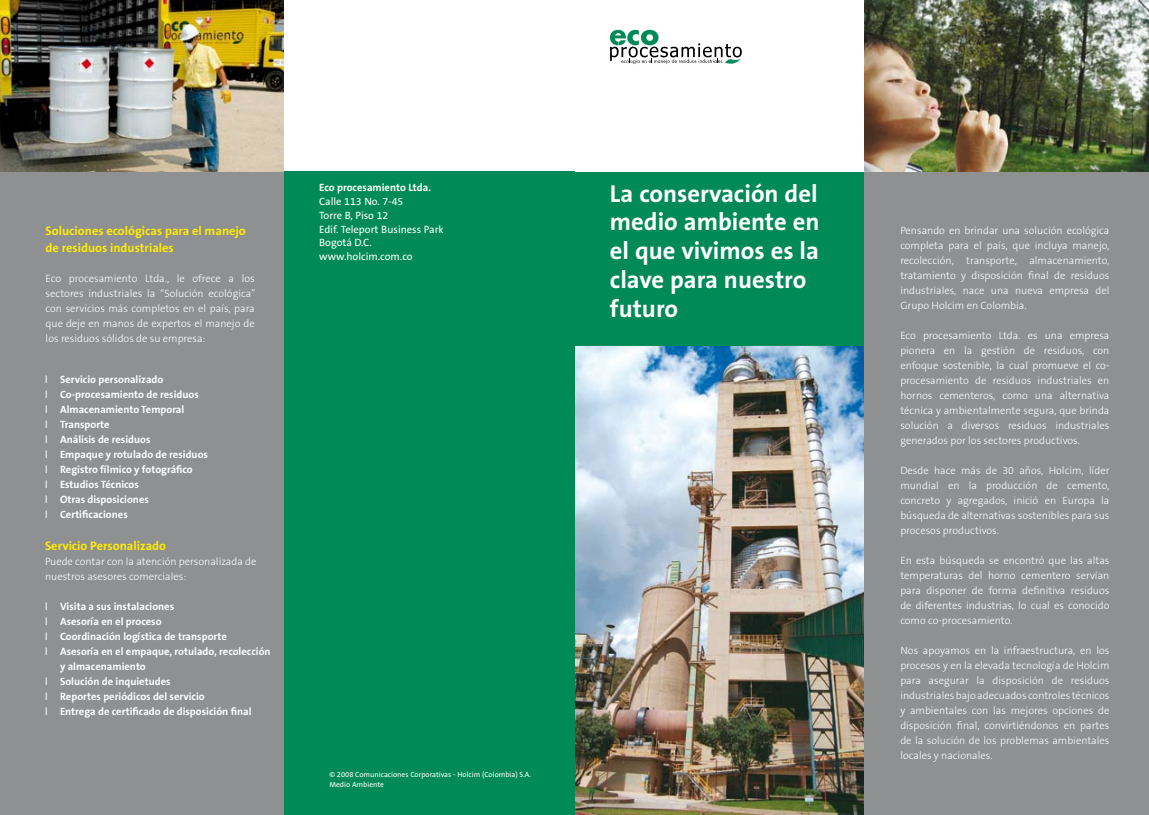
<style>
.page{position:relative;width:1149px;height:815px;background:#fff}
.page>*{position:absolute;margin:0;border:0;box-sizing:border-box;transform-origin:0 0}
.t1{font:700 24.62px/28.8px "The Sans B7";color:#fff}
.t2{font:700 12.5px/16.2px "The Sans B7";color:#ffed00}
.t3{font:300 10.62px/15px "The Sans B3";color:#fff;text-align:justify}
.t4{font:700 10.62px/15px "The Sans B7";color:#fff}
.t5{font:10.62px/13.8px "The Sans B5 Plain";color:#fff}
.t6{font:7.5px/10px "The Sans B5 Plain";color:#fff}
.s1{font-family:"Myriad Pro";font-weight:400}
</style>
<div class="page">
<img style="left:574px;top:345px;width:290px;height:470px">
<div style="left:574px;top:172px;width:290px;height:173px;background:#008a57"></div>
<div style="left:283px;top:172px;width:291px;height:643px;background:#008a57"></div>
<div style="left:0;top:172px;width:283px;height:643px;background:#8f9092"></div>
<div style="left:864px;top:172px;width:284px;height:643px;background:#8f9092"></div>
<img style="left:864px;top:0;width:284px;height:172px">
<svg style="left:610px;top:30px;width:131px;height:34px"></svg>
<img style="left:0;top:0;width:283px;height:172px">
<p class="t2" style="left:46px;top:223px;width:202px">Soluciones ecológicas para el manejo de residuos industriales</p>
<p class="t3" style="left:46px;top:271px;width:211px">Eco procesamiento Ltda., le ofrece a los sectores industriales la “Solución ecológica” con servicios más completos en el país, para que deje en manos de expertos el manejo de los residuos sólidos de su empresa:</p>
<p class="t4" style="left:45px;top:373px;width:164px"><span class="s1">l</span> Servicio personalizado<br><span class="s1">l</span> Co-procesamiento de residuos<br><span class="s1">l</span> Almacenamiento Temporal<br><span class="s1">l</span> Transporte<br><span class="s1">l</span> Análisis de residuos<br><span class="s1">l</span> Empaque y rotulado de residuos <span class="s1">l</span> Registro fílmico y fotográfico<br><span class="s1">l</span> Estudios Técnicos<br><span class="s1">l</span> Otras disposiciones<br><span class="s1">l</span> Certificaciones</p>
<p class="t2" style="left:45px;top:538px;width:123px">Servicio Personalizado</p>
<p class="t3" style="left:45px;top:554px;width:213px">Puede contar con la atención personalizada de nuestros asesores comerciales:</p>
<p class="t4" style="left:45px;top:599px;width:131px"><span class="s1">l</span> Visita a sus instalaciones</p>
<p class="t4" style="left:45px;top:614px;width:118px"><span class="s1">l</span> Asesoría en el proceso</p>
<p class="t4" style="left:45px;top:629px;width:183px"><span class="s1">l</span> Coordinación logística de transporte</p>
<p class="t4" style="left:45px;top:644px;width:227px"><span class="s1">l</span> Asesoría en el empaque, rotulado, recolección</p>
<p class="t4" style="left:60px;top:659px;width:87px">y almacenamiento</p>
<p class="t4" style="left:45px;top:674px;width:127px"><span class="s1">l</span> Solución de inquietudes</p>
<p class="t4" style="left:45px;top:689px;width:161px"><span class="s1">l</span> Reportes periódicos del servicio</p>
<p class="t4" style="left:45px;top:704px;width:208px"><span class="s1">l</span> Entrega de certificado de disposición final</p>
<p class="t4" style="left:319px;top:181px;width:113px">Eco procesamiento Ltda.</p>
<p class="t5" style="left:319px;top:195px;width:126px">Calle 113 No. 7-45<br>Torre B, Piso 12<br>Edif. Teleport Business Park<br>Bogotá D.C. www.holcim.com.co</p>
<p class="t6" style="left:329px;top:770px;width:203px">© 2008 Comunicaciones Corporativas - Holcim (Colombia) S.A.<br>Medio Ambiente</p>
<h1 class="t1" style="left:609px;top:180px;width:211px">La conservación del medio ambiente en el que vivimos es la clave para nuestro futuro</h1>
<p class="t3" style="left:900px;top:223px;width:210px">Pensando en brindar una solución ecológica completa para el país, que incluya manejo, recolección, transporte, almacenamiento, tratamiento y disposición final de residuos industriales, nace una nueva empresa del Grupo Holcim en Colombia.</p>
<p class="t3" style="left:900px;top:328px;width:210px">Eco procesamiento Ltda. es una empresa pionera en la gestión de residuos, con enfoque sostenible, la cual promueve el co&shy;procesamiento de residuos industriales en hornos cementeros, como una alternativa técnica y ambientalmente segura, que brinda solución a diversos residuos industriales generados por los sectores productivos.</p>
<p class="t3" style="left:900px;top:463px;width:210px">Desde hace más de 30 años, Holcim, líder mundial en la producción de cemento, concreto y agregados, inició en Europa la búsqueda de alternativas sostenibles para sus procesos productivos.</p>
<p class="t3" style="left:900px;top:553px;width:210px">En esta búsqueda se encontró que las altas temperaturas del horno cementero servían para disponer de forma definitiva residuos de diferentes industrias, lo cual es conocido como co-procesamiento.</p>
<p class="t3" style="left:900px;top:643px;width:210px">Nos apoyamos en la infraestructura, en los procesos y en la elevada tecnología de Holcim para asegurar la disposición de residuos industriales bajo adecuados controles técnicos y ambientales con las mejores opciones de disposición final, convirtiéndonos en partes de la solución de los problemas ambientales locales y nacionales.</p>
</div>
